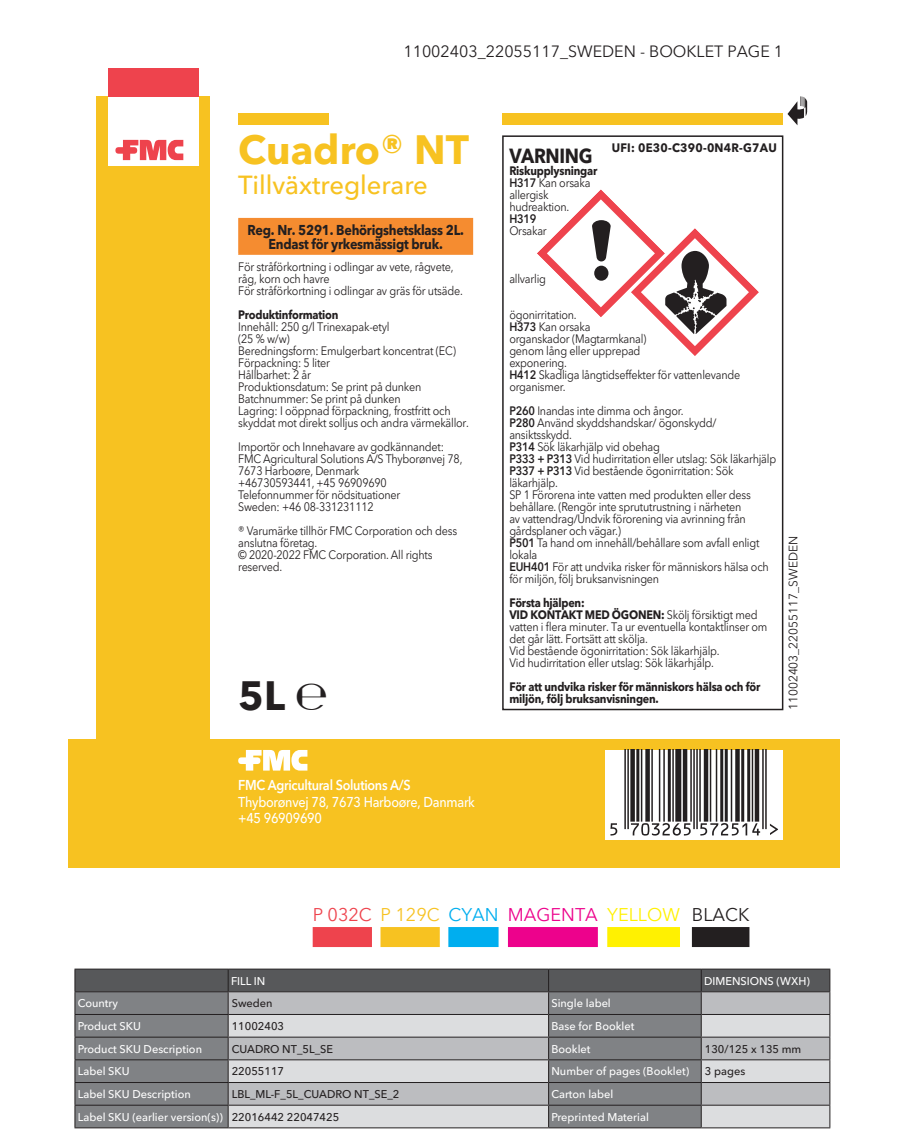
<style>
.page{position:relative;width:908px;height:1134px;background:#fff}
.page>*{position:absolute;margin:0;border:0;box-sizing:border-box;transform-origin:0 0}
.t1{font:700 40px "Avenir Next W1 G";color:#f7c221}
.t2{font:700 40px "Avenir Next W1 G";color:#231f20}
.t3{font:500 25.6px "Avenir Next W1 G";color:#f7c221}
.t4{font:700 20px "Avenir Next W1 G";letter-spacing:-.02em;color:#231f20;scale:.9 1}
.t5{font:18px "Avenir Next W1 G";color:#ed028c}
.t6{font:18px "Avenir Next W1 G";color:#231f20}
.t7{font:16px "Avenir Next W1 G";color:#231f20}
.t8{font:700 14px/14px "Avenir Next W1 G";letter-spacing:-.02em;color:#231f20;text-align:center;scale:.9 1}
.t9{font:500 14px/16px "Avenir Next W1 G";letter-spacing:-.02em;color:#fff;scale:.9 1}
.t10{font:600 14px "Avenir Next W1 G";letter-spacing:-.02em;color:#fff;scale:.9 1}
.t11{font:12px/12px "Avenir Next W1 G";letter-spacing:-.02em;color:#231f20;scale:.9 1}
.t12{font:700 12px/12px "Avenir Next W1 G";letter-spacing:-.02em;color:#231f20;scale:.9 1}
.t13{font:12px "Avenir Next W1 G";color:#231f20}
.t14{font:700 12px "Avenir Next W1 G";letter-spacing:.02em;color:#231f20;scale:.95 1}
.t15{font:600 12px "Avenir Next W1 G";color:#231f20;scale:.9 1}
.t16{font:500 11px "Avenir Next W1 G";color:#fff}
.t17{font:500 11px "Avenir Next W1 G";color:#231f20}
.s1{font-weight:700}
.s2{font-weight:600}
.s3{font-size:36px}
.s4{color:#ee434d}
.s5{color:#f7c221}
.s6{color:#00aeef}
.s7{color:#fff101}
.s8{color:#231f20}
</style>
<div class="page">
<svg style="left:74px;top:969px;width:756px;height:158px;background:#9b9c9e"></svg>
<hr style="left:74px;top:1127px;width:154px;height:1px;background:#231f20">
<hr style="left:228px;top:1127px;width:320px;height:1px;background:#231f20">
<hr style="left:548px;top:1127px;width:153px;height:1px;background:#231f20">
<hr style="left:701px;top:1127px;width:129px;height:1px;background:#231f20">
<div style="left:691px;top:927px;width:58px;height:20px;background:#231f20"></div>
<div style="left:68px;top:739px;width:771px;height:128px;background:#f7c221"></div>
<div style="left:502px;top:135px;width:281px;height:575px;border:2px solid #231f20"></div>
<div style="left:238px;top:218px;width:234px;height:36px;background:#f58c30"></div>
<hr style="left:238px;top:218px;width:235px;height:1px;background:#f58c30">
<hr style="left:472px;top:219px;width:1px;height:35px;background:#f58c30">
<hr style="left:238px;top:254px;width:235px;height:1px;background:#f58c30">
<div style="left:96px;top:96px;width:114px;height:743px;background:#f7c221"></div>
<div style="left:238px;top:113px;width:90px;height:12px;background:#f7c221"></div>
<div style="left:502px;top:113px;width:280px;height:12px;background:#f7c221"></div>
<svg style="left:238px;top:750px;width:69px;height:21px"></svg>
<div style="left:605px;top:750px;width:177px;height:89px;background:#fff"></div>
<svg style="left:610px;top:750px;width:167px;height:85px"></svg>
<div style="left:108px;top:95px;width:90px;height:71px;background:#fff"></div>
<svg style="left:115px;top:140px;width:68px;height:20px"></svg>
<div style="left:108px;top:68px;width:90px;height:28px;background:#ee434d"></div>
<div style="left:448px;top:927px;width:50px;height:20px;background:#00aeef"></div>
<div style="left:507px;top:927px;width:90px;height:20px;background:#ed028c"></div>
<div style="left:607px;top:927px;width:72px;height:20px;background:#fff101"></div>
<div style="left:380px;top:927px;width:59px;height:20px;background:#f7c221"></div>
<div style="left:312px;top:927px;width:60px;height:20px;background:#ee434d"></div>
<svg style="left:787px;top:96px;width:20px;height:29px"></svg>
<svg style="left:537px;top:189px;width:221px;height:167px"></svg>
<h3 class="t7" style="left:403px;top:39px;width:381px">11002403_22055117_SWEDEN - BOOKLET PAGE 1</h3>
<h1 class="t1" style="left:238px;top:118px;width:232px">Cuadro® NT</h1>
<h2 class="t3" style="left:238px;top:165px;width:191px">Tillväxtreglerare</h2>
<p class="t14" style="left:611px;top:138px;width:175px">UFI: 0E30-C390-0N4R-G7AU</p>
<h3 class="t4" style="left:509px;top:140px;width:94px">VARNING</h3>
<p class="t11" style="left:509px;top:164px;width:99px"><span class="s1">Riskupplysningar<br></span><span class="s2">H317</span> Kan orsaka allergisk hudreaktion.</p>
<p class="t15" style="left:509px;top:209px;width:32px">H319</p>
<p class="t11" style="left:509px;top:224px;width:43px">Orsakar</p>
<p class="t11" style="left:509px;top:272px;width:42px">allvarlig</p>
<p class="t11" style="left:509px;top:308px;width:258px">ögonirritation.<br><span class="s2">H373</span> Kan orsaka<br>organskador (Magtarmkanal)<br>genom lång eller upprepad<br>exponering.<br><span class="s2">H412</span> Skadliga långtidseffekter för vattenlevande organismer.</p>
<p class="t11" style="left:509px;top:404px;width:298px"><span class="s2">P260</span> Inandas inte dimma och ångor.<br><span class="s2">P280</span> Använd skyddshandskar/ ögonskydd/ ansiktsskydd.<br><span class="s2">P314</span> Sök läkarhjälp vid obehag<br><span class="s2">P333 + P313</span> Vid hudirritation eller utslag: Sök läkarhjälp <span class="s2">P337 + P313</span> Vid bestående ögonirritation: Sök läkarhjälp.<br>SP 1 Förorena inte vatten med produkten eller dess behållare. (Rengör inte sprututrustning i närheten<br>av vattendrag/Undvik förorening via avrinning från gårdsplaner och vägar.)<br><span class="s2">P501</span> Ta hand om innehåll/behållare som avfall enligt lokala<br><span class="s2">EUH401</span> För att undvika risker för människors hälsa och för miljön, följ bruksanvisningen</p>
<p class="t11" style="left:509px;top:596px;width:288px"><span class="s1">Första hjälpen:<br>VID KONTAKT MED ÖGONEN:</span> Skölj försiktigt med vatten i flera minuter. Ta ur eventuella kontaktlinser om det går lätt. Fortsätt att skölja.<br>Vid bestående ögonirritation: Sök läkarhjälp.<br>Vid hudirritation eller utslag: Sök läkarhjälp.</p>
<p class="t12" style="left:509px;top:680px;width:280px">För att undvika risker för människors hälsa och för miljön, följ bruksanvisningen.</p>
<p class="t8" style="left:247px;top:222px;width:242px">Reg. Nr. 5291. Behörigshetsklass 2L.<br>Endast för yrkesmässigt bruk.</p>
<p class="t11" style="left:238px;top:260px;width:251px">För stråförkortning i odlingar av vete, rågvete, råg, korn och havre<br>För stråförkortning i odlingar av gräs för utsäde.</p>
<p class="t12" style="left:238px;top:308px;width:113px">Produktinformation</p>
<p class="t11" style="left:238px;top:320px;width:258px">Innehåll: 250 g/l Trinexapak-etyl<br>(25 % w/w)<br>Beredningsform: Emulgerbart koncentrat (EC)<br>Förpackning: 5 liter<br>Hållbarhet: 2 år<br>Produktionsdatum: Se print på dunken Batchnummer: Se print på dunken<br>Lagring: I oöppnad förpackning, frostfritt och skyddat mot direkt solljus och andra värmekällor.</p>
<p class="t11" style="left:238px;top:440px;width:250px">Importör och Innehavare av godkännandet:<br>FMC Agricultural Solutions A/S Thyborønvej 78, 7673 Harboøre, Denmark<br>+46730593441, +45 96909690<br>Telefonnummer för nödsituationer<br>Sweden: +46 08-331231112</p>
<p class="t11" style="left:238px;top:524px;width:245px">® Varumärke tillhör FMC Corporation och dess anslutna företag.<br>© 2020-2022 FMC Corporation. All rights reserved.</p>
<p class="t13" style="left:783px;top:710px;width:176px;rotate:-90deg">11002403_22055117_SWEDEN</p>
<h1 class="t2" style="left:238px;top:664px;width:91px">5L <span class="s3">℮</span></h1>
<p class="t10" style="left:238px;top:774px;width:193px">FMC Agricultural Solutions A/S</p>
<p class="t9" style="left:238px;top:792px;width:264px">Thyborønvej 78, 7673 Harboøre, Danmark +45 96909690</p>
<h3 class="t5" style="left:312px;top:901px;width:368px"><span class="s4">P 032C</span> <span class="s5">P 129C</span> <span class="s6">CYAN</span> MAGENTA <span class="s7">YELLOW</span></h3>
<h3 class="t6" style="left:691px;top:901px;width:59px">BLACK</h3>
<p class="t16" style="left:231px;top:972px;width:36px">FILL IN</p>
<p class="t16" style="left:703px;top:972px;width:107px">DIMENSIONS (WXH)</p>
<p class="t16" style="left:78px;top:995px;width:42px">Country</p>
<p class="t17" style="left:232px;top:995px;width:42px">Sweden</p>
<p class="t16" style="left:551px;top:995px;width:61px">Single label</p>
<p class="t16" style="left:78px;top:1017px;width:65px">Product SKU</p>
<p class="t17" style="left:232px;top:1017px;width:54px">11002403</p>
<p class="t16" style="left:551px;top:1017px;width:84px">Base for Booklet</p>
<p class="t16" style="left:78px;top:1040px;width:126px">Product SKU Description</p>
<p class="t17" style="left:232px;top:1040px;width:103px">CUADRO NT_5L_SE</p>
<p class="t16" style="left:551px;top:1040px;width:41px">Booklet</p>
<p class="t17" style="left:704px;top:1040px;width:98px">130/125 x 135 mm</p>
<p class="t16" style="left:78px;top:1063px;width:53px">Label SKU</p>
<p class="t17" style="left:232px;top:1063px;width:54px">22055117</p>
<p class="t16" style="left:551px;top:1063px;width:139px">Number of pages (Booklet)</p>
<p class="t17" style="left:704px;top:1063px;width:42px">3 pages</p>
<p class="t16" style="left:78px;top:1085px;width:114px">Label SKU Description</p>
<p class="t17" style="left:232px;top:1085px;width:169px">LBL_ML-F_5L_CUADRO NT_SE_2</p>
<p class="t16" style="left:551px;top:1085px;width:63px">Carton label</p>
<p class="t16" style="left:78px;top:1108px;width:263px">Label SKU (earlier version(s)) <span class="s8">22016442 22047425</span></p>
<p class="t16" style="left:551px;top:1108px;width:99px">Preprinted Material</p>
</div>
